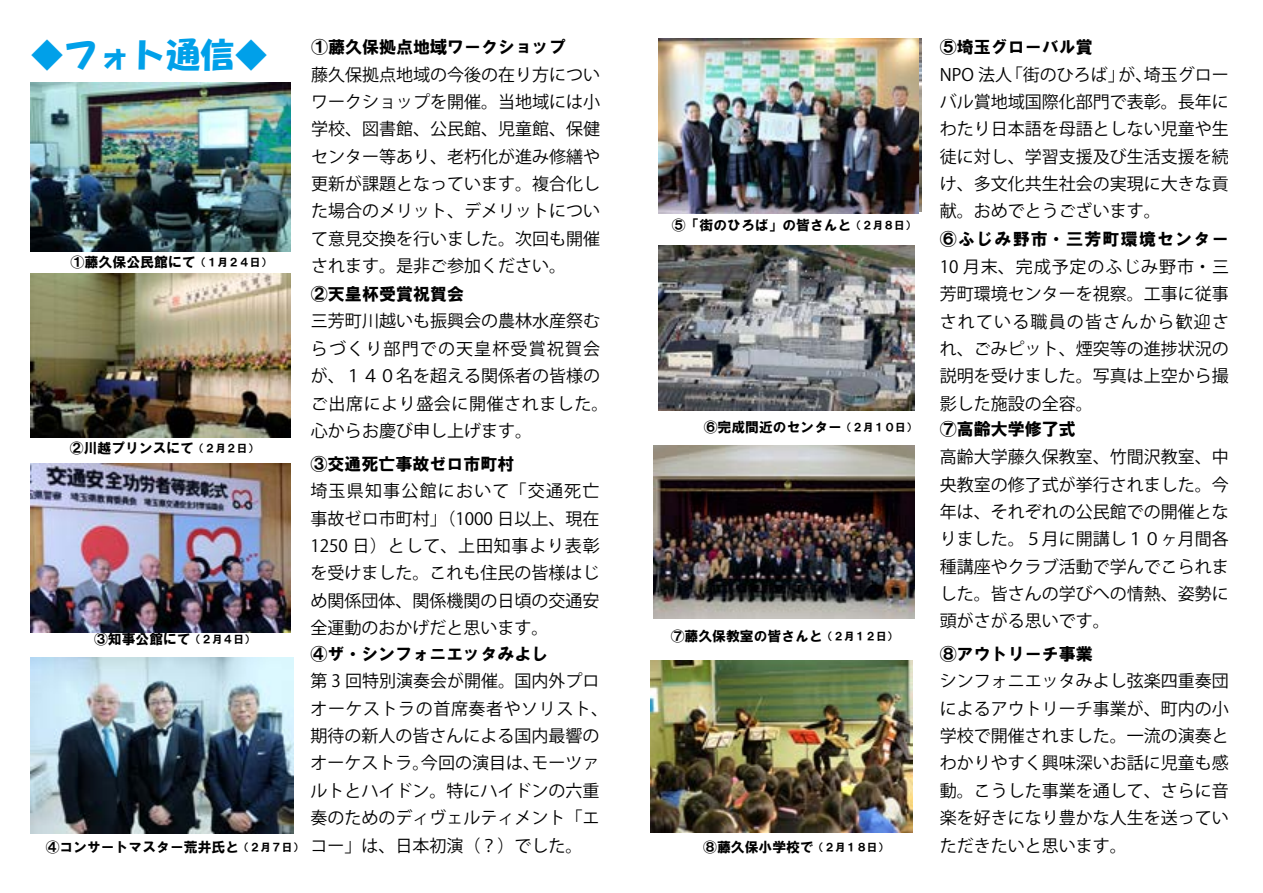
<style>
.page{position:relative;width:1263px;height:893px;background:#fff}
.page>*{position:absolute;margin:0;border:0;box-sizing:border-box;transform-origin:0 0}
.t1{font:34.05px "HGS Soei Kakupoptai";color:#00a0e9}
.t2{font:16.95px/27.3px "Koz Go Pr 6 N";color:#000;text-align:justify}
.t3{font:16.95px "HG Soei Kakugothic UB";color:#000}
.t4{font:16.95px "Koz Go Pr 6 N";letter-spacing:.035em;color:#000}
.t5{font:16.95px "HG Soei Kakugothic UB";letter-spacing:.07em;color:#000}
.t6{font:13.8px "HG Soei Kakugothic UB";color:#000}
.t7{font:10.65px "HG Soei Kakugothic UB";color:#000}
.s1{font-family:"Koz Min Pro"}
</style>
<div class="page">
<img style="left:654px;top:445px;width:260px;height:174px">
<img style="left:30px;top:83px;width:261px;height:169px">
<img style="left:30px;top:463px;width:261px;height:169px">
<img style="left:30px;top:273px;width:261px;height:165px">
<img style="left:658px;top:38px;width:261px;height:175px">
<img style="left:659px;top:246px;width:255px;height:165px">
<img style="left:30px;top:658px;width:264px;height:175px">
<img style="left:651px;top:660px;width:261px;height:173px">
<h1 class="t1" style="left:30px;top:38px;width:240px"><span class="s1">◆</span>フォト通信<span class="s1">◆</span></h1>
<p class="t6" style="left:71px;top:255px;width:127px">①藤久保公民館にて</p>
<p class="t7" style="left:196px;top:257px;width:77px">（１月２４日(</p>
<p class="t6" style="left:70px;top:442px;width:126px">②川越プリンスにて</p>
<p class="t7" style="left:194px;top:443px;width:65px">（２月２日(</p>
<p class="t6" style="left:94px;top:633px;width:98px">③知事公館にて</p>
<p class="t7" style="left:191px;top:634px;width:65px">（２月４日）</p>
<p class="t6" style="left:46px;top:840px;width:195px">④コンサートマスター荒井氏と</p>
<p class="t7" style="left:239px;top:841px;width:65px">（２月７日）</p>
<p class="t3" style="left:311px;top:38px;width:257px">①藤久保拠点地域ワークショップ</p>
<p class="t2" style="left:311px;top:61px;width:291px">藤久保拠点地域の今後の在り方についワークショップを開催。当地域には小学校、図書館、公民館、児童館、保健センター等あり、老朽化が進み修繕や更新が課題となっています。複合化した場合のメリット、デメリットについて意見交換を行いました。次回も開催されます。是非ご参加ください。</p>
<p class="t3" style="left:311px;top:285px;width:155px">②天皇杯受賞祝賀会</p>
<p class="t2" style="left:311px;top:308px;width:299px;text-align:left">三芳町川越いも振興会の農林水産祭むらづくり部門での天皇杯受賞祝賀会が、１４０名を超える関係者の皆様のご出席により盛会に開催されました。心からお慶び申し上げます。</p>
<p class="t3" style="left:310px;top:455px;width:206px">③交通死亡事故ゼロ市町村</p>
<p class="t2" style="left:310px;top:478px;width:291px">埼玉県知事公館において「交通死亡事故ゼロ市町村」（1000 日以上、現在1250 日）として、上田知事より表彰を受けました。これも住民の皆様はじめ関係団体、関係機関の日頃の交通安全運動のおかげだと思います。</p>
<p class="t3" style="left:310px;top:645px;width:240px">④ザ・シンフォニエッタみよし</p>
<p class="t2" style="left:310px;top:668px;width:291px">第 3 回特別演奏会が開催。国内外プロ</p>
<p class="t4" style="left:310px;top:699px;width:299px">オーケストラの首席奏者やソリスト、</p>
<p class="t2" style="left:310px;top:723px;width:291px">期待の新人の皆さんによる国内最響の</p>
<p class="t2" style="left:531px;top:750px;width:70px">モーツァ</p>
<p class="t2" style="left:421px;top:750px;width:121px">今回の演目は、</p>
<p class="t2" style="left:310px;top:750px;width:291px;text-align:left">オーケストラ。<br>ルトとハイドン。特にハイドンの六重奏のためのディヴェルティメント「エ</p>
<p class="t2" style="left:310px;top:832px;width:274px">コー」は、日本初演（？）でした。</p>
<p class="t6" style="left:672px;top:218px;width:181px">⑤「街のひろば」の皆さんと</p>
<p class="t7" style="left:851px;top:219px;width:65px">（２月８日(</p>
<p class="t6" style="left:662px;top:420px;width:181px">　　　⑥完成間近のセンター</p>
<p class="t7" style="left:842px;top:421px;width:76px">（２月１０日(</p>
<p class="t6" style="left:671px;top:629px;width:154px">⑦藤久保教室の皆さんと</p>
<p class="t7" style="left:823px;top:631px;width:76px">（２月１２日(</p>
<p class="t6" style="left:703px;top:840px;width:112px">⑧藤久保小学校で</p>
<p class="t7" style="left:814px;top:841px;width:76px">（２月１８日(</p>
<p class="t3" style="left:940px;top:38px;width:155px">⑤埼玉グローバル賞</p>
<p class="t2" style="left:1144px;top:61px;width:87px">埼玉グロー</p>
<p class="t2" style="left:1118px;top:61px;width:36px">が、</p>
<p class="t2" style="left:1006px;top:61px;width:121px">「街のひろば」</p>
<p class="t2" style="left:940px;top:61px;width:291px;text-align:left">NPO 法人<br>バル賞地域国際化部門で表彰。長年にわたり日本語を母語としない児童や生徒に対し、学習支援及び生活支援を続け、多文化共生社会の実現に大きな貢献。おめでとうございます。</p>
<p class="t5" style="left:940px;top:231px;width:291px">⑥ふじみ野市・三芳町環境センター</p>
<p class="t2" style="left:940px;top:253px;width:291px">10 月末、完成予定のふじみ野市・三芳町環境センターを視察。工事に従事されている職員の皆さんから歓迎され、ごみピット、煙突等の進捗状況の説明を受けました。写真は上空から撮影した施設の全容。</p>
<p class="t3" style="left:940px;top:421px;width:138px">⑦高齢大学修了式</p>
<p class="t2" style="left:940px;top:444px;width:291px">高齢大学藤久保教室、竹間沢教室、中央教室の修了式が挙行されました。今年は、それぞれの公民館での開催となりました。５月に開講し１０ヶ月間各種講座やクラブ活動で学んでこられました。皆さんの学びへの情熱、姿勢に頭がさがる思いです。</p>
<p class="t3" style="left:940px;top:645px;width:155px">⑧アウトリーチ事業</p>
<p class="t2" style="left:940px;top:668px;width:291px">シンフォニエッタみよし弦楽四重奏団によるアウトリーチ事業が、町内の小学校で開催されました。一流の演奏とわかりやすく興味深いお話に児童も感動。こうした事業を通して、さらに音楽を好きになり豊かな人生を送っていただきたいと思います。</p>
</div>
